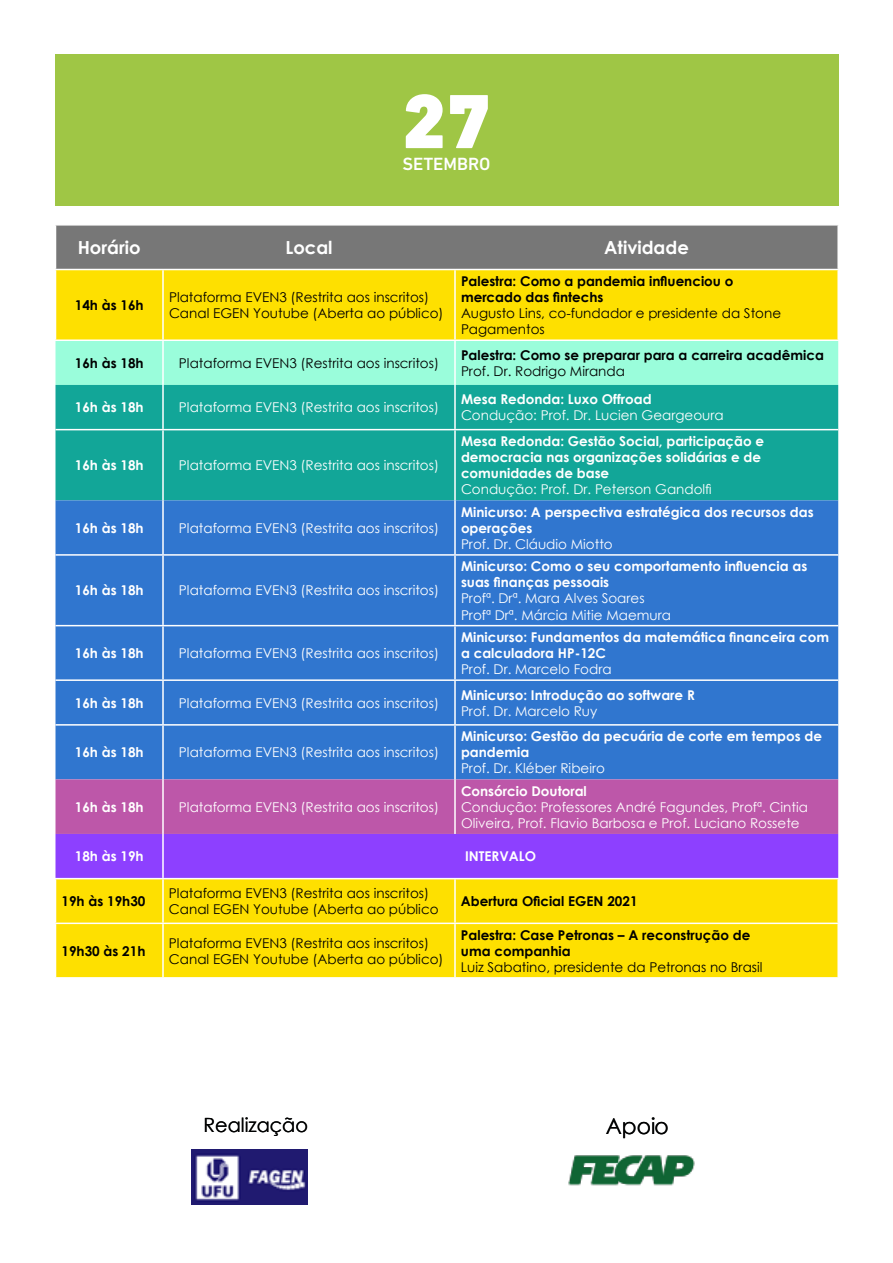
<style>
.page{position:relative;width:893px;height:1263px;background:#fff}
.page>*{position:absolute;margin:0;border:0;box-sizing:border-box;transform-origin:0 0}
.t1{font:900 78px "DIN Next CYR";color:#fff}
.t2{font:22.2px "Century Gothic";color:#000101}
.t3{font:19.65px "Century Gothic";color:#000101}
.t4{font:700 18px "Century Gothic";color:#fff}
.t5{font:500 18px "DIN Next CYR";color:#fff}
.t6{font:13.5px/16.2px "Century Gothic";color:#fff}
.t7{font:700 13.5px/16.2px "Century Gothic";color:#fff}
.t8{font:13.5px/16.2px "Century Gothic";color:#000}
.t9{font:700 13.5px/16.2px "Century Gothic";color:#000}
</style>
<div class="page">
<div style="left:56px;top:54px;width:783px;height:152px;background:#9fc645"></div>
<div style="left:56px;top:226px;width:781px;height:43px;background:#777"></div>
<div style="left:56px;top:270px;width:781px;height:69px;background:#fee000"></div>
<div style="left:56px;top:341px;width:782px;height:44px;background:#9afddb"></div>
<div style="left:56px;top:385px;width:782px;height:115px;background:#12a698"></div>
<div style="left:56px;top:500px;width:782px;height:224px;background:#3076cf"></div>
<svg style="left:56px;top:726px;width:782px;height:152px;background:#7d5bcf"></svg>
<div style="left:56px;top:879px;width:781px;height:98px;background:#fee000"></div>
<hr style="left:162px;top:341px;width:2px;height:44px;background:#fff">
<hr style="left:454px;top:341px;width:2px;height:44px;background:#fff">
<hr style="left:162px;top:385px;width:2px;height:44px;background:#fff">
<hr style="left:454px;top:385px;width:2px;height:44px;background:#fff">
<hr style="left:56px;top:429px;width:107px;height:1px;background:#fff">
<hr style="left:163px;top:429px;width:292px;height:1px;background:#fff">
<hr style="left:162px;top:430px;width:2px;height:70px;background:#fff">
<hr style="left:455px;top:429px;width:383px;height:1px;background:#fff">
<hr style="left:454px;top:430px;width:2px;height:70px;background:#fff">
<hr style="left:162px;top:500px;width:2px;height:54px;background:#fff">
<hr style="left:454px;top:500px;width:2px;height:54px;background:#fff">
<hr style="left:56px;top:554px;width:107px;height:2px;background:#fff">
<hr style="left:163px;top:554px;width:292px;height:2px;background:#fff">
<hr style="left:162px;top:556px;width:2px;height:69px;background:#fff">
<hr style="left:455px;top:554px;width:383px;height:2px;background:#fff">
<hr style="left:454px;top:556px;width:2px;height:69px;background:#fff">
<hr style="left:56px;top:625px;width:107px;height:1px;background:#fff">
<hr style="left:163px;top:625px;width:292px;height:1px;background:#fff">
<hr style="left:162px;top:626px;width:2px;height:53px;background:#fff">
<hr style="left:455px;top:625px;width:383px;height:1px;background:#fff">
<hr style="left:454px;top:626px;width:2px;height:53px;background:#fff">
<hr style="left:56px;top:679px;width:107px;height:2px;background:#fff">
<hr style="left:163px;top:679px;width:292px;height:2px;background:#fff">
<hr style="left:162px;top:681px;width:2px;height:43px;background:#fff">
<hr style="left:455px;top:679px;width:383px;height:2px;background:#fff">
<hr style="left:454px;top:681px;width:2px;height:43px;background:#fff">
<hr style="left:162px;top:726px;width:2px;height:53px;background:#fff">
<hr style="left:454px;top:726px;width:2px;height:53px;background:#fff">
<hr style="left:162px;top:779px;width:2px;height:55px;background:#fff">
<hr style="left:454px;top:779px;width:2px;height:55px;background:#fff">
<hr style="left:162px;top:834px;width:2px;height:44px;background:#fff">
<hr style="left:162px;top:924px;width:2px;height:53px;background:#fff">
<hr style="left:454px;top:924px;width:2px;height:53px;background:#fff">
<hr style="left:162px;top:879px;width:2px;height:43px;background:#fff">
<hr style="left:454px;top:879px;width:2px;height:43px;background:#fff">
<hr style="left:55px;top:922px;width:108px;height:2px;background:#fff">
<hr style="left:163px;top:922px;width:292px;height:2px;background:#fff">
<hr style="left:455px;top:922px;width:384px;height:2px;background:#fff">
<hr style="left:162px;top:270px;width:2px;height:69px;background:#fff">
<hr style="left:454px;top:270px;width:2px;height:69px;background:#fff">
<img style="left:191px;top:1149px;width:117px;height:55px">
<img style="left:568px;top:1155px;width:127px;height:31px">
<h1 class="t1" style="left:402px;top:75px;width:90px">27</h1>
<h3 class="t5" style="left:402px;top:153px;width:89px">SETEMBRO</h3>
<h3 class="t4" style="left:78px;top:234px;width:65px">Horário</h3>
<h3 class="t4" style="left:285px;top:234px;width:49px">Local</h3>
<h3 class="t4" style="left:604px;top:234px;width:86px">Atividade</h3>
<p class="t9" style="left:75px;top:296px;width:70px">14h às 16h</p>
<p class="t8" style="left:169px;top:289px;width:276px">Plataforma EVEN3 (Restrita aos inscritos)<br>Canal EGEN Youtube (Aberta ao público)</p>
<p class="t9" style="left:75px;top:354px;width:70px">16h às 18h</p>
<p class="t8" style="left:179px;top:354px;width:262px">Plataforma EVEN3 (Restrita aos inscritos)</p>
<p class="t7" style="left:75px;top:399px;width:70px">16h às 18h</p>
<p class="t6" style="left:179px;top:399px;width:262px">Plataforma EVEN3 (Restrita aos inscritos)</p>
<p class="t7" style="left:75px;top:456px;width:70px">16h às 18h</p>
<p class="t6" style="left:179px;top:457px;width:262px">Plataforma EVEN3 (Restrita aos inscritos)</p>
<p class="t7" style="left:75px;top:519px;width:70px">16h às 18h</p>
<p class="t6" style="left:179px;top:519px;width:262px">Plataforma EVEN3 (Restrita aos inscritos)</p>
<p class="t7" style="left:75px;top:582px;width:70px">16h às 18h</p>
<p class="t6" style="left:179px;top:582px;width:262px">Plataforma EVEN3 (Restrita aos inscritos)</p>
<p class="t7" style="left:75px;top:644px;width:70px">16h às 18h</p>
<p class="t6" style="left:179px;top:645px;width:262px">Plataforma EVEN3 (Restrita aos inscritos)</p>
<p class="t7" style="left:75px;top:694px;width:70px">16h às 18h</p>
<p class="t6" style="left:179px;top:694px;width:262px">Plataforma EVEN3 (Restrita aos inscritos)</p>
<p class="t7" style="left:75px;top:744px;width:70px">16h às 18h</p>
<p class="t6" style="left:179px;top:744px;width:262px">Plataforma EVEN3 (Restrita aos inscritos)</p>
<p class="t7" style="left:75px;top:798px;width:70px">16h às 18h</p>
<p class="t6" style="left:179px;top:798px;width:262px">Plataforma EVEN3 (Restrita aos inscritos)</p>
<p class="t9" style="left:461px;top:272px;width:274px">Palestra: Como a pandemia influenciou o mercado das fintechs</p>
<p class="t8" style="left:461px;top:305px;width:322px">Augusto Lins, co-fundador e presidente da Stone<br>Pagamentos</p>
<p class="t9" style="left:461px;top:346px;width:364px">Palestra: Como se preparar para a carreira acadêmica</p>
<p class="t8" style="left:461px;top:363px;width:166px">Prof. Dr. Rodrigo Miranda</p>
<p class="t7" style="left:461px;top:391px;width:192px">Mesa Redonda: Luxo Offroad</p>
<p class="t6" style="left:461px;top:407px;width:264px">Condução: Prof. Dr. Lucien Geargeoura</p>
<p class="t7" style="left:461px;top:432px;width:305px">Mesa Redonda: Gestão Social, participação e democracia nas organizações solidárias e de comunidades de base</p>
<p class="t6" style="left:461px;top:481px;width:252px">Condução: Prof. Dr. Peterson Gandolfi</p>
<p class="t7" style="left:461px;top:503px;width:354px">Minicurso: A perspectiva estratégica dos recursos das operações</p>
<p class="t6" style="left:461px;top:536px;width:153px">Prof. Dr. Cláudio Miotto</p>
<p class="t7" style="left:461px;top:557px;width:348px">Minicurso: Como o seu comportamento influencia as suas finanças pessoais</p>
<p class="t6" style="left:461px;top:590px;width:211px">Profª. Drª. Mara Alves Soares<br>Profª Drª. Márcia Mitie Maemura</p>
<p class="t7" style="left:461px;top:628px;width:370px">Minicurso: Fundamentos da matemática financeira com a calculadora HP-12C</p>
<p class="t6" style="left:461px;top:661px;width:152px">Prof. Dr. Marcelo Fodra</p>
<p class="t7" style="left:461px;top:686px;width:235px">Minicurso: Introdução ao software R</p>
<p class="t6" style="left:461px;top:702px;width:138px">Prof. Dr. Marcelo Ruy</p>
<p class="t7" style="left:461px;top:727px;width:362px">Minicurso: Gestão da pecuária de corte em tempos de pandemia</p>
<p class="t6" style="left:461px;top:760px;width:145px">Prof. Dr. Kléber Ribeiro</p>
<p class="t7" style="left:461px;top:782px;width:127px">Consórcio Doutoral</p>
<p class="t6" style="left:461px;top:798px;width:348px">Condução: Professores André Fagundes, Profª. Cintia<br>Oliveira, Prof. Flavio Barbosa e Prof. Luciano Rossete</p>
<p class="t7" style="left:75px;top:848px;width:70px">18h às 19h</p>
<p class="t7" style="left:465px;top:848px;width:73px">INTERVALO</p>
<p class="t9" style="left:61px;top:892px;width:85px">19h às 19h30</p>
<p class="t8" style="left:169px;top:885px;width:271px">Plataforma EVEN3 (Restrita aos inscritos)<br>Canal EGEN Youtube (Aberta ao público</p>
<p class="t9" style="left:461px;top:892px;width:178px">Abertura Oficial EGEN 2021</p>
<p class="t9" style="left:61px;top:942px;width:85px">19h30 às 21h</p>
<p class="t8" style="left:169px;top:934px;width:276px">Plataforma EVEN3 (Restrita aos inscritos)<br>Canal EGEN Youtube (Aberta ao público)</p>
<p class="t9" style="left:461px;top:926px;width:291px">Palestra: Case Petronas – A reconstrução de uma companhia</p>
<p class="t8" style="left:461px;top:959px;width:303px">Luiz Sabatino, presidente da Petronas no Brasil</p>
<h3 class="t3" style="left:204px;top:1111px;width:106px">Realização</h3>
<h2 class="t2" style="left:606px;top:1110px;width:65px">Apoio</h2>
</div>
